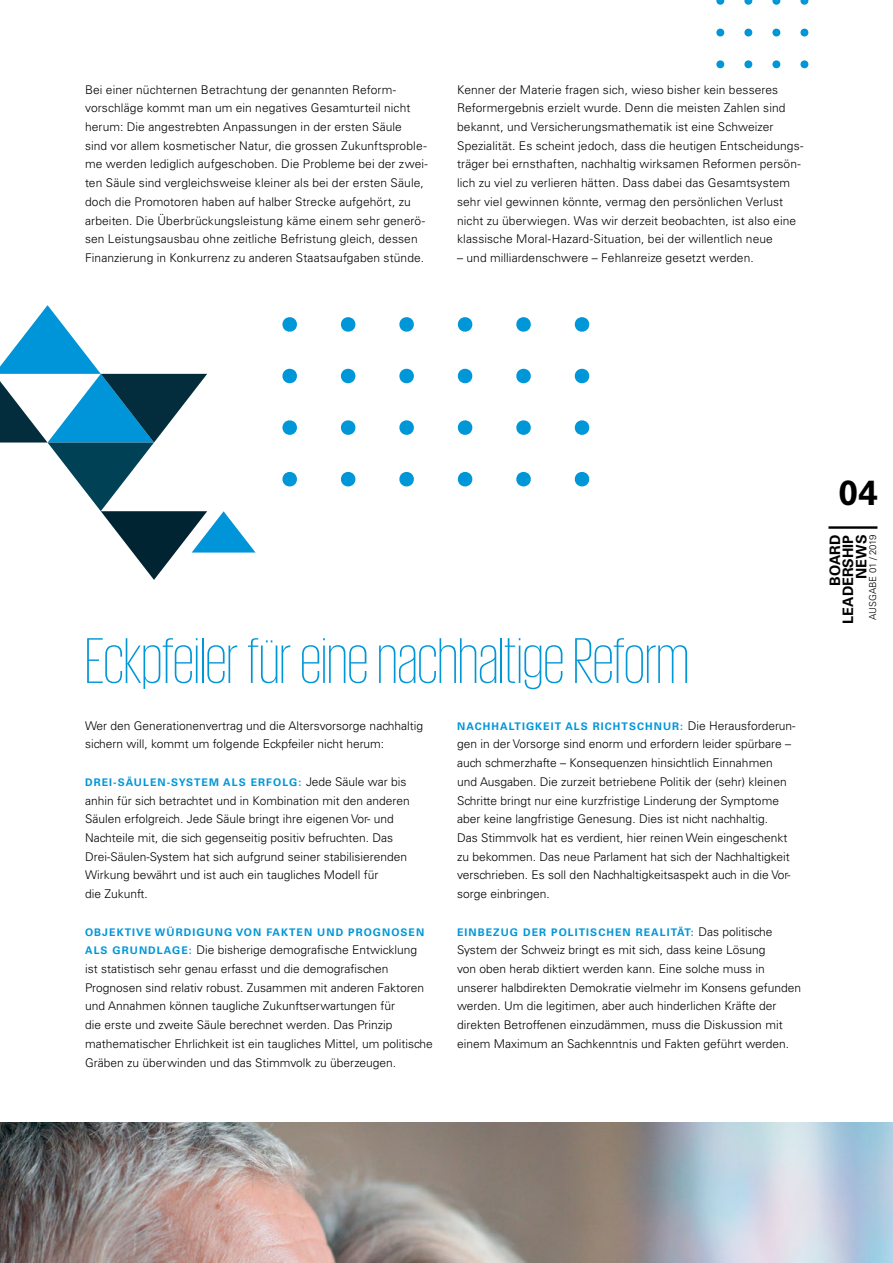
<style>
.page{position:relative;width:893px;height:1263px;background:#fff}
.page>*{position:absolute;margin:0;border:0;box-sizing:border-box;transform-origin:0 0}
.t1{font:200 66px "KPMG";color:#0097d8}
.t2{font:700 34.8px "Univers LT Std";color:#000}
.t3{font:700 14.4px/13.2px "Univers LT Std";color:#000;text-align:right}
.t4{font:300 12px/18.8px "Univers LT Std";color:#000}
.t5{font:700 10.5px "Univers LT Std";letter-spacing:.1em;color:#0097d8}
.t6{font:300 9.6px "Univers LT Std";letter-spacing:-.01em;color:#000}
.s1{font-weight:300;font-size:12px;color:#000}
.s2{font-weight:700;font-size:10.5px;color:#0097d8}
</style>
<div class="page">
<svg style="left:282px;top:317px;width:308px;height:170px"></svg>
<svg style="left:716px;top:0;width:93px;height:69px"></svg>
<img style="left:0;top:1123px;width:893px;height:140px">
<svg style="left:0;top:305px;width:256px;height:275px"></svg>
<hr style="left:828px;top:526px;width:49px;height:3px;background:#000">
<p class="t4" style="left:85px;top:80px;width:344px">Bei einer nüchternen Betrachtung der genannten Reform&shy;vorschläge kommt man um ein negatives Gesamturteil nicht herum: Die angestrebten Anpassungen in der ersten Säule<br>sind vor allem kosmetischer Natur, die grossen Zukunftsproble&shy;me werden lediglich aufgeschoben. Die Probleme bei der zwei&shy;ten Säule sind vergleichsweise kleiner als bei der ersten Säule, doch die Promotoren haben auf halber Strecke aufgehört, zu arbeiten. Die Überbrückungsleistung käme einem sehr generö&shy;sen Leistungsausbau ohne zeitliche Befristung gleich, dessen Finanzierung in Konkurrenz zu anderen Staatsaufgaben stünde.</p>
<p class="t4" style="left:457px;top:80px;width:348px">Kenner der Materie fragen sich, wieso bisher kein besseres Reformergebnis erzielt wurde. Denn die meisten Zahlen sind bekannt, und Versicherungsmathematik ist eine Schweizer Spezialität. Es scheint jedoch, dass die heutigen Entscheidungs&shy;träger bei ernsthaften, nachhaltig wirksamen Reformen persön&shy;lich zu viel zu verlieren hätten. Dass dabei das Gesamtsystem sehr viel gewinnen könnte, vermag den persönlichen Verlust nicht zu überwiegen. Was wir derzeit beobachten, ist also eine klassische Moral-Hazard-Situation, bei der willentlich neue</p>
<p class="t4" style="left:457px;top:248px;width:298px">– und milliardenschwere – Fehlanreize gesetzt werden.</p>
<h1 class="t1" style="left:85px;top:629px;width:605px">Eckpfeiler für eine nachhaltige Reform</h1>
<p class="t4" style="left:85px;top:716px;width:340px">Wer den Generationenvertrag und die Altersvorsorge nachhaltig sichern will, kommt um folgende Eckpfeiler nicht herum:</p>
<p class="t5" style="left:85px;top:776px;width:323px">DREI-SÄULEN-SYSTEM ALS ERFOLG: <span class="s1">Jede Säule war bis</span></p>
<p class="t4" style="left:85px;top:791px;width:326px">anhin für sich betrachtet und in Kombination mit den anderen Säulen erfolgreich. Jede Säule bringt ihre eigenen Vor- und Nachteile mit, die sich gegenseitig positiv befruchten. Das Drei-Säulen-System hat sich aufgrund seiner stabilisierenden Wirkung bewährt und ist auch ein taugliches Modell für<br>die Zukunft.</p>
<p class="t5" style="left:85px;top:926px;width:341px">OBJEKTIVE WÜRDIGUNG VON FAKTEN UND PROGNOSEN</p>
<p class="t4" style="left:85px;top:941px;width:349px"><span class="s2">ALS GRUNDLAGE:</span> Die bisherige demografische Entwicklung<br>ist statistisch sehr genau erfasst und die demografischen Prognosen sind relativ robust. Zusammen mit anderen Faktoren und Annahmen können taugliche Zukunftserwartungen für<br>die erste und zweite Säule berechnet werden. Das Prinzip mathematischer Ehrlichkeit ist ein taugliches Mittel, um politische Gräben zu überwinden und das Stimmvolk zu überzeugen.</p>
<p class="t5" style="left:457px;top:720px;width:340px">NACHHALTIGKEIT ALS RICHTSCHNUR: <span class="s1">Die Herausforderun-</span></p>
<p class="t4" style="left:457px;top:735px;width:336px">gen in der Vorsorge sind enorm und erfordern leider spürbare – auch schmerzhafte – Konsequenzen hinsichtlich Einnahmen und Ausgaben. Die zurzeit betriebene Politik der (sehr) kleinen Schritte bringt nur eine kurzfristige Linderung der Symptome aber keine langfristige Genesung. Dies ist nicht nachhaltig.<br>Das Stimmvolk hat es verdient, hier reinen Wein eingeschenkt zu bekommen. Das neue Parlament hat sich der Nachhaltigkeit verschrieben. Es soll den Nachhaltigkeitsaspekt auch in die Vor&shy;sorge einbringen.</p>
<p class="t5" style="left:457px;top:926px;width:317px">EINBEZUG DER POLITISCHEN REALITÄT: <span class="s1">Das politische</span></p>
<p class="t4" style="left:457px;top:941px;width:345px">System der Schweiz bringt es mit sich, dass keine Lösung<br>von oben herab diktiert werden kann. Eine solche muss in unserer halbdirekten Demokratie vielmehr im Konsens gefunden werden. Um die legitimen, aber auch hinderlichen Kräfte der direkten Betroffenen einzudämmen, muss die Diskussion mit einem Maximum an Sachkenntnis und Fakten geführt werden.</p>
<h2 class="t2" style="left:838px;top:472px;width:41px">04</h2>
<p class="t3" style="left:828px;top:623px;width:90px;rotate:-90deg">BOARD<br>LEADERSHIP<br>NEWS</p>
<p class="t6" style="left:867px;top:620px;width:87px;rotate:-90deg">AUSGABE 01 / 2019</p>
</div>
